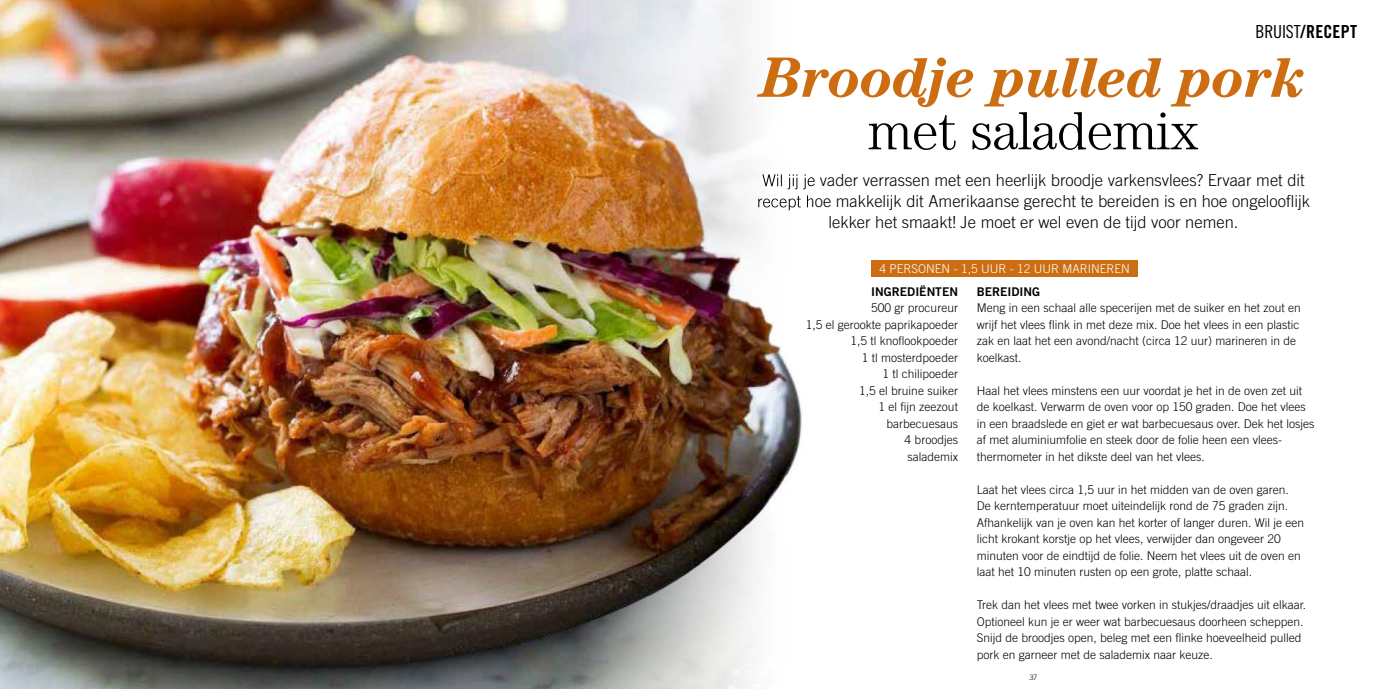
<style>
.page{position:relative;width:1378px;height:689px;background:#fff}
.page>*{position:absolute;margin:0;border:0;box-sizing:border-box;transform-origin:0 0}
.t1{font:italic 700 57px "Century Std";letter-spacing:-.01em;color:#cc6d11}
.t2{font:300 54px "Century Std";letter-spacing:-.01em;color:#000}
.t3{font:18px "Trade Gothic LT Std Bd Cn 20";letter-spacing:.01em;color:#000}
.t4{font:300 16.5px/21px "Trade Gothic LT Std";color:#000;text-align:center}
.t5{font:300 12px/16.5px "Trade Gothic LT Std";color:#000}
.t6{font:300 12px "Trade Gothic LT Std";color:#fff}
.t7{font:12px "Trade Gothic LT Std Bd 2";color:#000}
.t8{font:300 7.5px "Trade Gothic LT Std";color:#000}
.s1{font-family:"Trade Gothic LT Std Cn 18"}
</style>
<div class="page">
<img style="left:0;top:0;width:439px;height:636px">
<img style="left:0;top:636px;width:439px;height:53px">
<img style="left:439px;top:0;width:250px;height:689px">
<img style="left:809px;top:58px;width:1px;height:49px">
<div style="left:871px;top:260px;width:267px;height:16px;background:#cc6d11"></div>
<img style="left:689px;top:0;width:116px;height:689px">
<img style="left:762px;top:174px;width:47px;height:15px">
<img style="left:758px;top:195px;width:51px;height:15px">
<img style="left:757px;top:58px;width:52px;height:49px">
<h3 class="t3" style="left:1255px;top:21px;width:103px"><span class="s1">BRUIST</span>/RECEPT</h3>
<h1 class="t1" style="left:760px;top:44px;width:548px">Broodje pulled pork</h1>
<h2 class="t2" style="left:868px;top:100px;width:332px">met salademix</h2>
<h3 class="t4" style="left:757px;top:170px;width:554px">Wil jij je vader verrassen met een heerlijk broodje varkensvlees? Ervaar met dit recept hoe makkelijk dit Amerikaanse gerecht te bereiden is en hoe ongelooflijk lekker het smaakt! Je moet er wel even de tijd voor nemen.</h3>
<p class="t6" style="left:879px;top:261px;width:252px">4 PERSONEN - 1,5 UUR - 12 UUR MARINEREN</p>
<p class="t7" style="left:871px;top:284px;width:88px">INGREDIËNTEN</p>
<p class="t5" style="left:806px;top:300px;width:154px;text-align:right">500 gr procureur<br>1,5 el gerookte paprikapoeder<br>1,5 tl knoflookpoeder<br>1 tl mosterdpoeder<br>1 tl chilipoeder<br>1,5 el bruine suiker<br>1 el fijn zeezout barbecuesaus<br>4 broodjes<br>salademix</p>
<p class="t7" style="left:976px;top:284px;width:65px">BEREIDING</p>
<p class="t5" style="left:976px;top:300px;width:326px">Meng in een schaal alle specerijen met de suiker en het zout en wrijf het vlees flink in met deze mix. Doe het vlees in een plastic zak en laat het een avond/nacht (circa 12 uur) marineren in de koelkast.</p>
<p class="t5" style="left:976px;top:382px;width:339px">Haal het vlees minstens een uur voordat je het in de oven zet uit de koelkast. Verwarm de oven voor op 150 graden. Doe het vlees in een braadslede en giet er wat barbecuesaus over. Dek het losjes af met aluminiumfolie en steek door de folie heen een vlees&shy;thermometer in het dikste deel van het vlees.</p>
<p class="t5" style="left:976px;top:481px;width:329px">Laat het vlees circa 1,5 uur in het midden van de oven garen.<br>De kerntemperatuur moet uiteindelijk rond de 75 graden zijn.<br>Afhankelijk van je oven kan het korter of langer duren. Wil je een licht krokant korstje op het vlees, verwijder dan ongeveer 20 minuten voor de eindtijd de folie. Neem het vlees uit de oven en laat het 10 minuten rusten op een grote, platte schaal.</p>
<p class="t5" style="left:976px;top:597px;width:331px">Trek dan het vlees met twee vorken in stukjes/draadjes uit elkaar.<br>Optioneel kun je er weer wat barbecuesaus doorheen scheppen.<br>Snijd de broodjes open, beleg met een flinke hoeveelheid pulled pork en garneer met de salademix naar keuze.</p>
<p class="t8" style="left:1029px;top:672px;width:9px">37</p>
</div>
